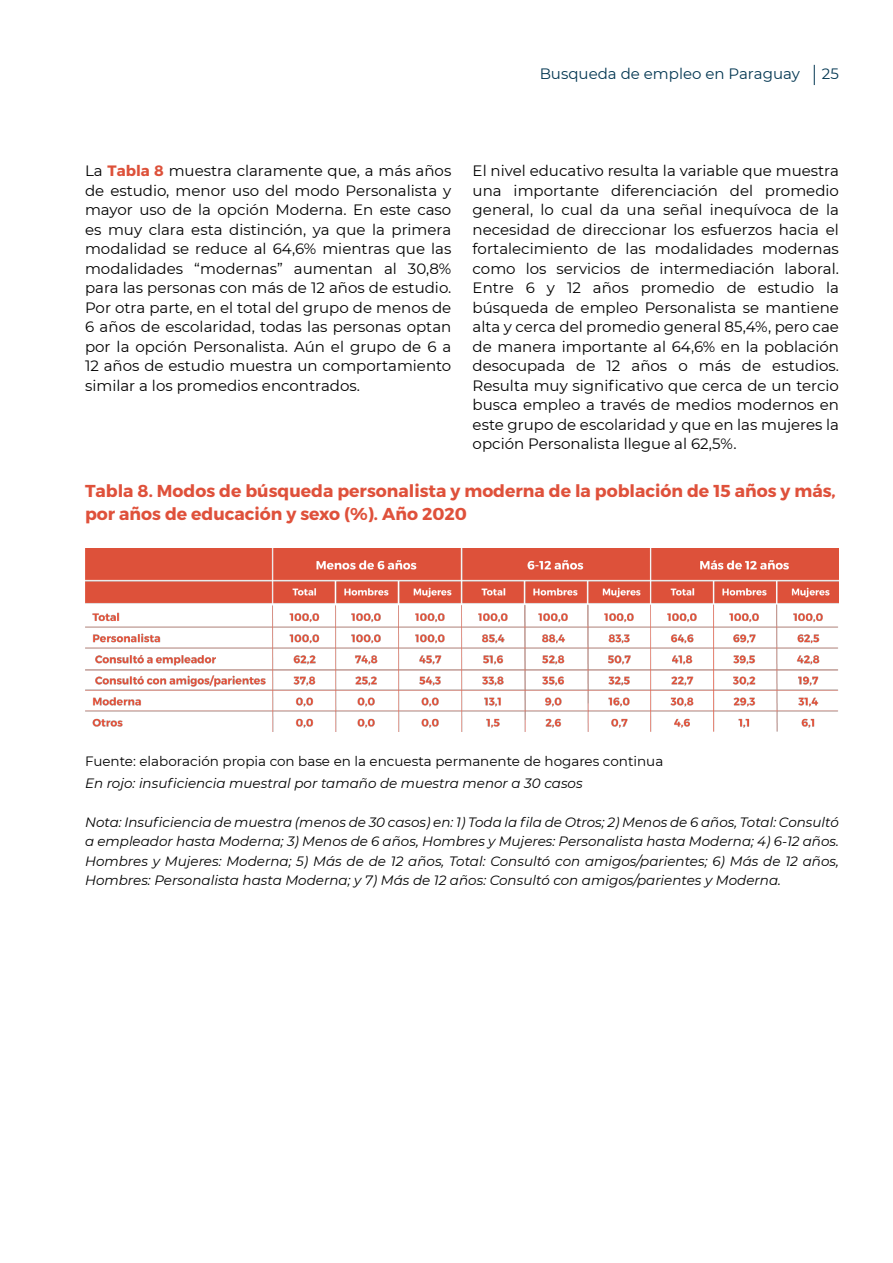
<style>
.page{position:relative;width:893px;height:1263px;background:#fff}
.page>*{position:absolute;margin:0;border:0;box-sizing:border-box;transform-origin:0 0}
.t1{font:700 17.25px/22.5px "Montserrat";color:#df513b}
.t2{font:15px/19.5px "Montserrat";color:#000101;text-align:justify}
.t3{font:15px "Montserrat";color:#033752}
.t4{font:italic 13.5px/19.5px "Montserrat";color:#000101;text-align:justify}
.t5{font:13.5px "Montserrat";color:#000101}
.s1{font-weight:700;color:#dd513a}
</style>
<div class="page">
<svg style="left:814px;top:65px;width:1px;height:20px"></svg>
<img style="left:85px;top:549px;width:754px;height:183px">
<p class="t3" style="left:540px;top:64px;width:262px">Busqueda de empleo en Paraguay</p>
<p class="t3" style="left:822px;top:64px;width:19px">25</p>
<p class="t2" style="left:85px;top:160px;width:368px">La <span class="s1">Tabla 8</span> muestra claramente que, a más años de estudio, menor uso del modo Personalista y mayor uso de la opción Moderna. En este caso es muy clara esta distinción, ya que la primera modalidad se reduce al 64,6% mientras que las modalidades “modernas” aumentan al 30,8% para las personas con más de 12 años de estudio.<br>Por otra parte, en el total del grupo de menos de 6 años de escolaridad, todas las personas optan por la opción Personalista. Aún el grupo de 6 a 12 años de estudio muestra un comportamiento similar a los promedios encontrados.</p>
<p class="t2" style="left:473px;top:160px;width:368px">El nivel educativo resulta la variable que muestra una importante diferenciación del promedio general, lo cual da una señal inequívoca de la necesidad de direccionar los esfuerzos hacia el fortalecimiento de las modalidades modernas como los servicios de intermediación laboral.<br>Entre 6 y 12 años promedio de estudio la búsqueda de empleo Personalista se mantiene alta y cerca del promedio general 85,4%, pero cae de manera importante al 64,6% en la población desocupada de 12 años o más de estudios.<br>Resulta muy significativo que cerca de un tercio busca empleo a través de medios modernos en este grupo de escolaridad y que en las mujeres la opción Personalista llegue al 62,5%.</p>
<p class="t1" style="left:85px;top:480px;width:752px">Tabla 8. Modos de búsqueda personalista y moderna de la población de 15 años y más, por años de educación y sexo (%). Año 2020</p>
<p class="t5" style="left:85px;top:752px;width:580px">Fuente: elaboración propia con base en la encuesta permanente de hogares continua</p>
<p class="t4" style="left:85px;top:773px;width:499px">En rojo: insuficiencia muestral por tamaño de muestra menor a 30 casos</p>
<p class="t4" style="left:85px;top:812px;width:755px">Nota: Insuficiencia de muestra (menos de 30 casos) en: 1) Toda la fila de Otros; 2) Menos de 6 años, Total: Consultó a empleador hasta Moderna; 3) Menos de 6 años, Hombres y Mujeres: Personalista hasta Moderna; 4) 6-12 años.<br>Hombres y Mujeres: Moderna; 5) Más de de 12 años, Total: Consultó con amigos/parientes; 6) Más de 12 años, Hombres: Personalista hasta Moderna; y 7) Más de 12 años: Consultó con amigos/parientes y Moderna.</p>
</div>
